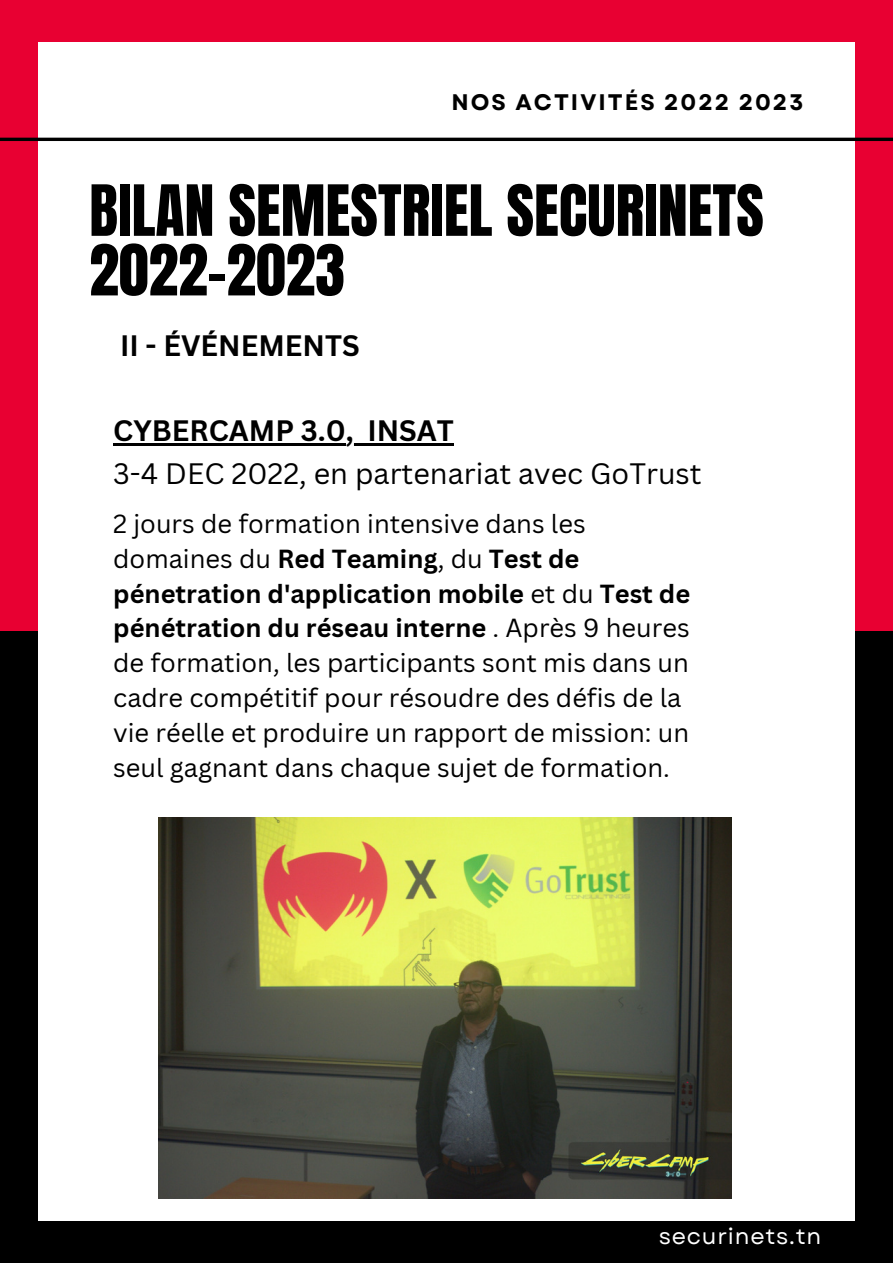
<style>
.page{position:relative;width:893px;height:1264px;background:#fff}
.page>*{position:absolute;margin:0;border:0;box-sizing:border-box;transform-origin:0 0}
.t1{font:60px/59.6px "Anton";color:#000}
.t2{font:28.8px "Canva Sans";color:#000}
.t3{font:700 28.8px "Canva Sans";color:#000}
.t4{font:25.5px/34.8px "Canva Sans";color:#000}
.t5{font:700 22.5px "Garet";letter-spacing:.09em;color:#000}
.t6{font:22.5px "Garet";letter-spacing:.035em;color:#fff}
.s1{font-weight:700}
</style>
<div class="page">
<div style="left:0;top:0;width:892px;height:1262px;background:#e80032"></div>
<div style="left:0;top:631px;width:892px;height:631px;background:#000"></div>
<div style="left:38px;top:42px;width:816px;height:1178px;background:#fff"></div>
<hr style="left:0;top:138px;width:892px;height:3px;background:#000">
<img style="left:158px;top:817px;width:573px;height:381px">
<hr style="left:113px;top:443px;width:233px;height:2px;background:#000">
<svg style="left:353px;top:443px;width:14px;height:2px"></svg>
<hr style="left:367px;top:443px;width:87px;height:2px;background:#000">
<p class="t5" style="left:451px;top:85px;width:353px">NOS ACTIVITÉS 2022 2023</p>
<h1 class="t1" style="left:89px;top:182px;width:676px">BILAN SEMESTRIEL SECURINETS<br>2022-2023</h1>
<p class="t3" style="left:120px;top:325px;width:241px">II - ÉVÉNEMENTS</p>
<p class="t3" style="left:113px;top:410px;width:342px">CYBERCAMP 3.0, INSAT</p>
<p class="t2" style="left:113px;top:453px;width:590px">3-4 DEC 2022, en partenariat avec GoTrust</p>
<p class="t4" style="left:113px;top:505px;width:578px">2 jours de formation intensive dans les domaines du <span class="s1">Red Teaming</span>, du <span class="s1">Test de pénetration d'application mobile</span> et du <span class="s1">Test de pénétration du réseau interne</span> . Après 9 heures de formation, les participants sont mis dans un cadre compétitif pour résoudre des défis de la vie réelle et produire un rapport de mission: un seul gagnant dans chaque sujet de formation.</p>
<p class="t6" style="left:658px;top:1220px;width:164px">securinets.tn</p>
</div>
